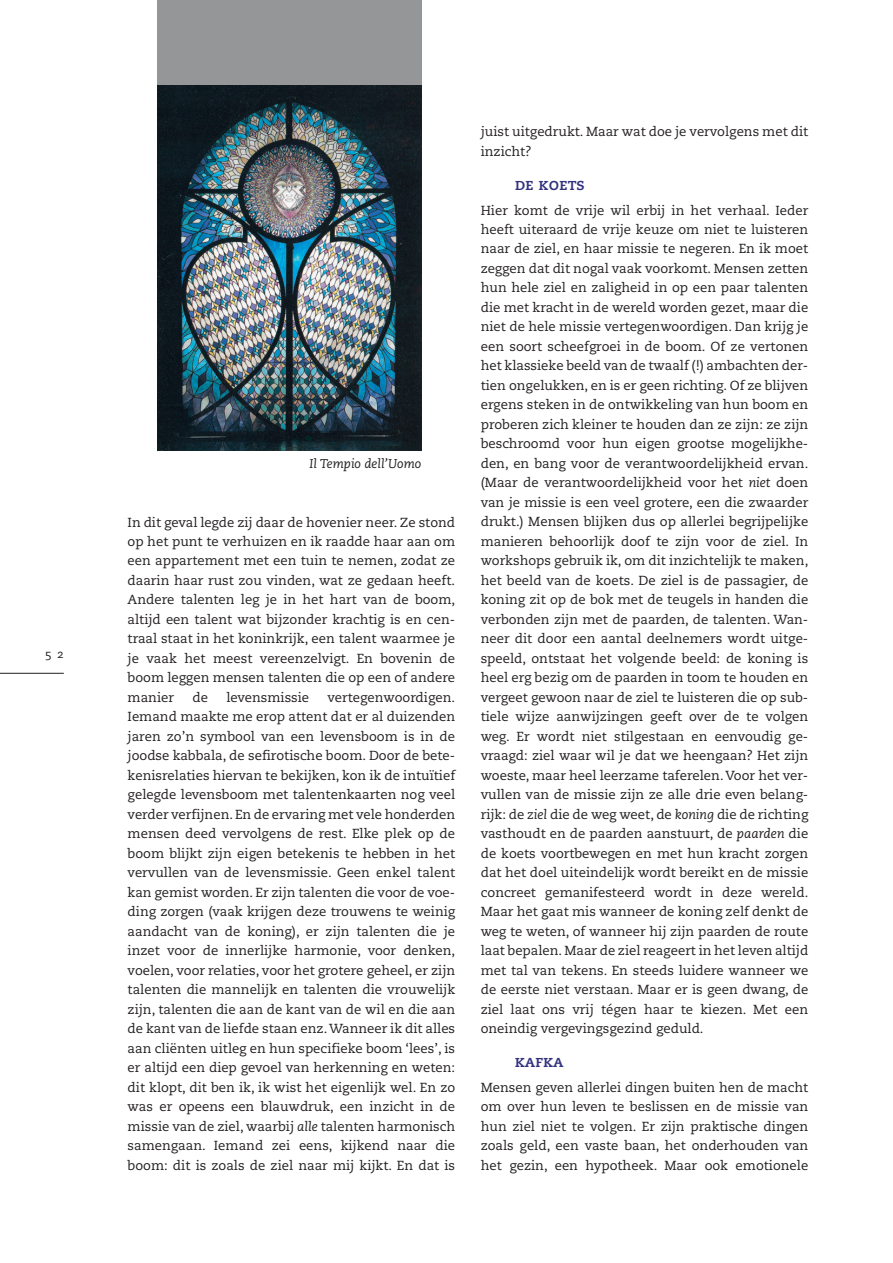
<style>
.page{position:relative;width:893px;height:1263px;background:#fff}
.page>*{position:absolute;margin:0;border:0;box-sizing:border-box;transform-origin:0 0}
.t1{font:16.5px "Caecilia Bold SC";color:#32327f}
.t2{font:13.2px/19.5px "Caecilia";color:#231f20;text-align:justify}
.t3{font:italic 12.75px "Caecilia";color:#231f20}
.t4{font:12px "Caecilia Roman SC";color:#231f20}
.s1{font-style:italic}
</style>
<div class="page">
<hr style="left:0;top:673px;width:64px;height:1px;background:#231f20">
<div style="left:157px;top:0;width:264px;height:104px;background:#949698"></div>
<img style="left:157px;top:85px;width:264px;height:366px">
<p class="t4" style="left:45px;top:647px;width:20px">5 2</p>
<p class="t3" style="left:309px;top:458px;width:113px">Il Tempio dell’Uomo</p>
<p class="t2" style="left:128px;top:513px;width:329px">In dit geval legde zij daar de hovenier neer. Ze stond op het punt te verhuizen en ik raadde haar aan om een appartement met een tuin te nemen, zodat ze daarin haar rust zou vinden, wat ze gedaan heeft.<br>Andere talenten leg je in het hart van de boom, altijd een talent wat bijzonder krachtig is en cen&shy;traal staat in het koninkrijk, een talent waarmee je je vaak het meest vereenzelvigt. En bovenin de boom leggen mensen talenten die op een of andere manier</p>
<p class="t2" style="left:128px;top:689px;width:329px;text-indent:200px">vertegenwoordigen.<br>Iemand maakte me erop attent dat er al duizenden jaren zo’n symbool van een levensboom is in de joodse kabbala, de sefirotische boom. Door de bete&shy;kenisrelaties hiervan te bekijken, kon ik de intuïtief gelegde levensboom met talentenkaarten nog veel verder verfijnen. En de ervaring met vele honderden mensen deed vervolgens de rest. Elke plek op de boom blijkt zijn eigen betekenis te hebben in het vervullen van de levensmissie. Geen enkel talent kan gemist worden. Er zijn talenten die voor de voe&shy;ding zorgen (vaak krijgen deze trouwens te weinig aandacht van de koning), er zijn talenten die je inzet voor de innerlijke harmonie, voor denken, voelen, voor relaties, voor het grotere geheel, er zijn talenten die mannelijk en talenten die vrouwelijk zijn, talenten die aan de kant van de wil en die aan de kant van de liefde staan enz.Wanneer ik dit alles aan cliënten uitleg en hun specifieke boom ‘lees’, is er altijd een diep gevoel van herkenning en weten: dit klopt, dit ben ik, ik wist het eigenlijk wel. En zo was er opeens een blauwdruk, een inzicht in de missie van de ziel, waarbij <span class="s1">alle</span> talenten harmonisch samengaan. Iemand zei eens, kijkend naar die boom: dit is zoals de ziel naar mij kijkt. En dat is</p>
<p class="t2" style="left:192px;top:689px;width:17px">de</p>
<p class="t2" style="left:226px;top:689px;width:84px">levensmissie</p>
<p class="t2" style="left:480px;top:123px;width:329px">juist uitgedrukt. Maar wat doe je vervolgens met dit inzicht?</p>
<p class="t1" style="left:514px;top:174px;width:71px">de koets</p>
<p class="t2" style="left:480px;top:201px;width:329px">Hier komt de vrije wil erbij in het verhaal. Ieder heeft uiteraard de vrije keuze om niet te luisteren naar de ziel, en haar missie te negeren. En ik moet zeggen dat dit nogal vaak voorkomt. Mensen zetten hun hele ziel en zaligheid in op een paar talenten die met kracht in de wereld worden gezet, maar die niet de hele missie vertegenwoordigen. Dan krijg je een soort scheefgroei in de boom. Of ze vertonen het klassieke beeld van de twaalf (!) ambachten der&shy;tien ongelukken, en is er geen richting. Of ze blijven ergens steken in de ontwikkeling van hun boom en proberen zich kleiner te houden dan ze zijn: ze zijn beschroomd voor hun eigen grootse mogelijkhe&shy;den, en bang voor de verantwoordelijkheid ervan. (Maar de verantwoordelijkheid voor het <span class="s1">niet</span> doen van je missie is een veel grotere, een die zwaarder drukt.) Mensen blijken dus op allerlei begrijpelijke manieren behoorlijk doof te zijn voor de ziel. In workshops gebruik ik, om dit inzichtelijk te maken, het beeld van de koets. De ziel is de passagier, de koning zit op de bok met de teugels in handen die verbonden zijn met de paarden, de talenten. Wan&shy;neer dit door een aantal deelnemers wordt uitge&shy;speeld, ontstaat het volgende beeld: de koning is heel erg bezig om de paarden in toom te houden en vergeet gewoon naar de ziel te luisteren die op sub&shy;tiele wijze aanwijzingen geeft over de te volgen weg. Er wordt niet stilgestaan en eenvoudig ge&shy;vraagd: ziel waar wil je dat we heengaan? Het zijn woeste, maar heel leerzame taferelen.Voor het ver&shy;vullen van de missie zijn ze alle drie even belang&shy;rijk: de <span class="s1">ziel</span> die de weg weet, de <span class="s1">koning</span> die de richting vasthoudt en de paarden aanstuurt, de <span class="s1">paarden</span> die de koets voortbewegen en met hun kracht zorgen dat het doel uiteindelijk wordt bereikt en de missie concreet gemanifesteerd wordt in deze wereld.<br>Maar het gaat mis wanneer de koning zelf denkt de weg te weten, of wanneer hij zijn paarden de route laat bepalen. Maar de ziel reageert in het leven altijd met tal van tekens. En steeds luidere wanneer we de eerste niet verstaan. Maar er is geen dwang, de ziel laat ons vrij tégen haar te kiezen. Met een oneindig vergevingsgezind geduld.</p>
<p class="t1" style="left:514px;top:1052px;width:50px">kafka</p>
<p class="t2" style="left:480px;top:1079px;width:329px">Mensen geven allerlei dingen buiten hen de macht om over hun leven te beslissen en de missie van hun ziel niet te volgen. Er zijn praktische dingen zoals geld, een vaste baan, het onderhouden van het gezin, een hypotheek. Maar ook emotionele</p>
</div>
